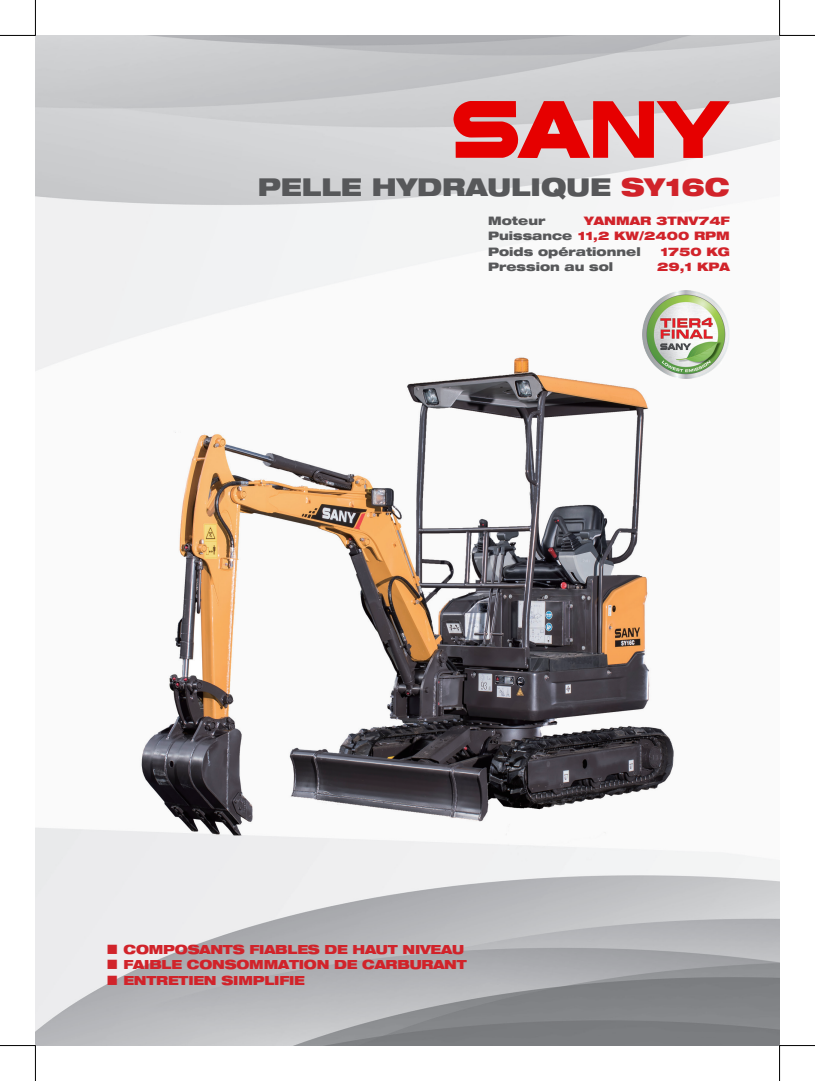
<style>
.page{position:relative;width:815px;height:1081px;background:#fff}
.page>*{position:absolute;margin:0;border:0;box-sizing:border-box;transform-origin:0 0}
.t1{font:700 24.5px "Context Reprise Black Exp S Si";color:#57585a}
.t2{font:700 12.5px "Context Reprise Black Exp S Si";letter-spacing:-.015em;color:#d1232a}
.t3{font:700 11.62px "Context Reprise Black Exp S Si";color:#57585a}
.t4{font:700 11.62px "Context Reprise Black Exp S Si";color:#d1232a}
.s1{color:#d1232a}
.s2{font-family:"Adobe Song Std";font-weight:300}
</style>
<div class="page">
<img style="left:35px;top:35px;width:745px;height:1010px">
<svg style="left:453px;top:101px;width:277px;height:57px;background:#e1595a"></svg>
<img style="left:642px;top:291px;width:88px;height:87px">
<hr style="left:0;top:35px;width:35px;height:1px;background:#000">
<hr style="left:780px;top:35px;width:35px;height:1px;background:#000">
<hr style="left:0;top:1045px;width:35px;height:1px;background:#000">
<hr style="left:780px;top:1045px;width:35px;height:1px;background:#000">
<hr style="left:35px;top:0;width:1px;height:35px;background:#000">
<hr style="left:35px;top:1045px;width:1px;height:36px;background:#000">
<hr style="left:779px;top:0;width:1px;height:35px;background:#000">
<hr style="left:779px;top:1045px;width:1px;height:36px;background:#000">
<p class="t1" style="left:258px;top:171px;width:474px">PELLE HYDRAULIQUE <span class="s1">SY16C</span></p>
<p class="t4" style="left:584px;top:213px;width:147px">YANMAR 3TNV74F</p>
<p class="t4" style="left:578px;top:228px;width:154px">11,2 KW/2400 RPM</p>
<p class="t4" style="left:660px;top:244px;width:71px">1750 KG</p>
<p class="t4" style="left:657px;top:259px;width:74px">29,1 KPA</p>
<p class="t3" style="left:488px;top:213px;width:59px">Moteur</p>
<p class="t3" style="left:488px;top:228px;width:86px">Puissance</p>
<p class="t3" style="left:488px;top:244px;width:154px">Poids opérationnel</p>
<p class="t3" style="left:488px;top:259px;width:127px">Pression au sol</p>
<p class="t2" style="left:106px;top:941px;width:359px"><span class="s2">■</span> COMPOSANTS FIABLES DE HAUT NIVEAU</p>
<p class="t2" style="left:106px;top:956px;width:362px"><span class="s2">■</span> FAIBLE CONSOMMATION DE CARBURANT</p>
<p class="t2" style="left:106px;top:972px;width:200px"><span class="s2">■</span> ENTRETIEN SIMPLIFIE</p>
</div>
